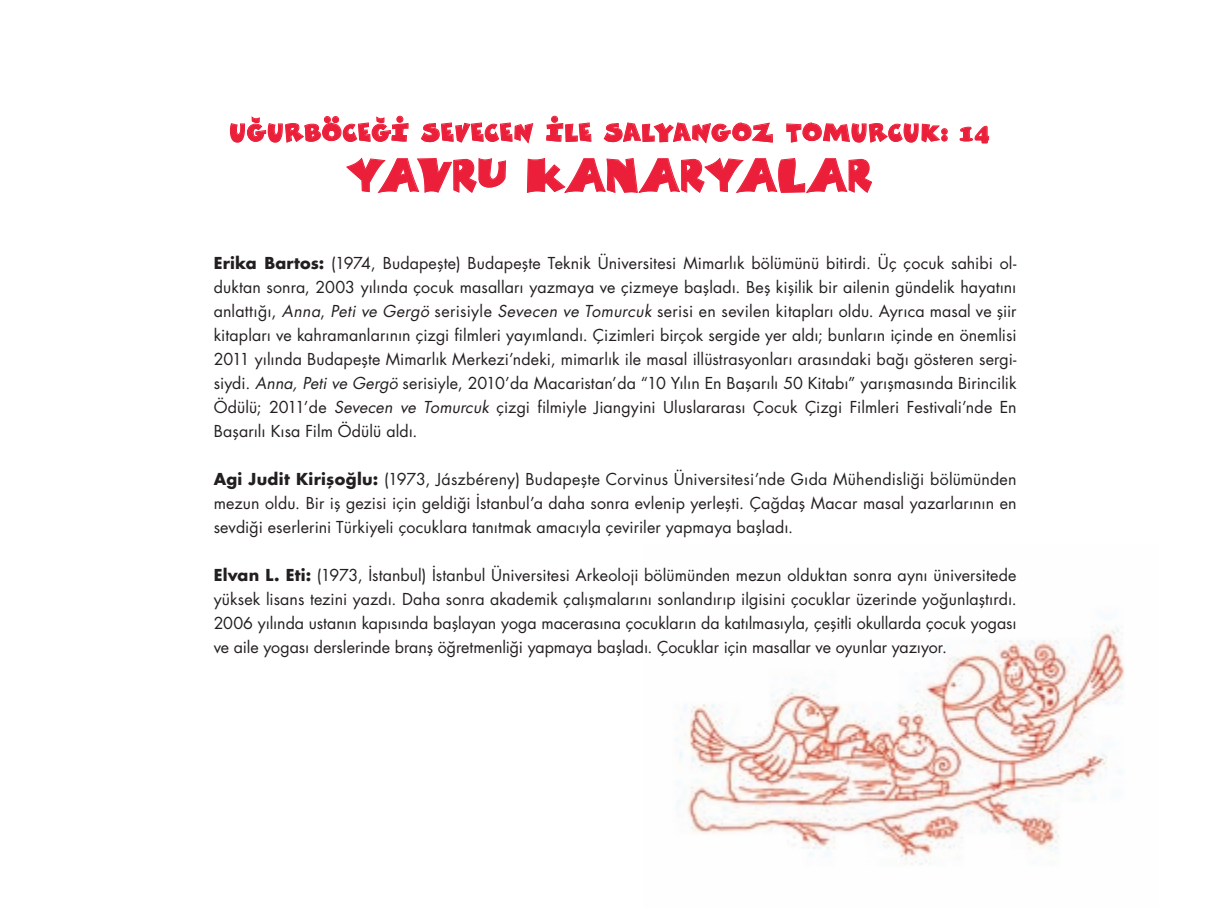
<style>
.page{position:relative;width:1219px;height:908px;background:#fff}
.page>*{position:absolute;margin:0;border:0;box-sizing:border-box;transform-origin:0 0}
.t1{font:36px "Blades";letter-spacing:.05em;color:#eb1f39}
.t2{font:24px "Comics Cartoon Reg";letter-spacing:.055em;color:#eb1f39}
.t3{font:16px/24px "Futura Std";letter-spacing:.005em;color:#231f20;text-align:justify}
.s1{font-family:"Cooper";font-weight:900}
.s2{font-weight:700}
.s3{font-style:italic}
</style>
<div class="page">
<svg style="left:229px;top:115px;width:180px;height:28px"></svg>
<svg style="left:421px;top:122px;width:113px;height:21px"></svg>
<svg style="left:546px;top:115px;width:46px;height:27px"></svg>
<svg style="left:603px;top:122px;width:170px;height:21px"></svg>
<svg style="left:786px;top:122px;width:162px;height:21px"></svg>
<svg style="left:959px;top:125px;width:31px;height:19px"></svg>
<svg style="left:346px;top:157px;width:160px;height:36px"></svg>
<svg style="left:526px;top:157px;width:346px;height:36px"></svg>
<img style="left:675px;top:629px;width:449px;height:236px">
<h2 class="t2" style="left:230px;top:116px;width:761px">UĞURBÖCEĞİ SEVECEN İLE SALYANGOZ TOMURCUK<span class="s1">: 14</span></h2>
<h1 class="t1" style="left:347px;top:161px;width:526px">YAVRU KANARYALAR</h1>
<p class="t3" style="left:214px;top:251px;width:804px"><span class="s2">Erika Bartos:</span> (1974, Budapeşte) Budapeşte Teknik Üniversitesi Mimarlık bölümünü bitirdi. Üç çocuk sahibi ol&shy;duktan sonra, 2003 yılında çocuk masalları yazmaya ve çizmeye başladı. Beş kişilik bir ailenin gündelik hayatını anlattığı, <span class="s3">Anna</span>, <span class="s3">Peti ve Gergö</span> serisiyle <span class="s3">Sevecen ve Tomurcuk</span> serisi en sevilen kitapları oldu. Ayrıca masal ve şiir kitapları ve kahramanlarının çizgi filmleri yayımlandı. Çizimleri birçok sergide yer aldı; bunların içinde en önemlisi 2011 yılında Budapeşte Mimarlık Merkezi’ndeki, mimarlık ile masal illüstrasyonları arasındaki bağı gösteren sergi&shy;siydi. <span class="s3">Anna, Peti ve Gergö</span> serisiyle, 2010’da Macaristan’da “10 Yılın En Başarılı 50 Kitabı” yarışmasında Birincilik Ödülü; 2011’de <span class="s3">Sevecen ve Tomurcuk</span> çizgi filmiyle Jiangyini Uluslararası Çocuk Çizgi Filmleri Festivali’nde En Başarılı Kısa Film Ödülü aldı.</p>
<p class="t3" style="left:214px;top:467px;width:804px"><span class="s2">Agi Judit Kirişoğlu:</span> (1973, Jászbéreny) Budapeşte Corvinus Üniversitesi’nde Gıda Mühendisliği bölümünden mezun oldu. Bir iş gezisi için geldiği İstanbul’a daha sonra evlenip yerleşti. Çağdaş Macar masal yazarlarının en sevdiği eserlerini Türkiyeli çocuklara tanıtmak amacıyla çeviriler yapmaya başladı.</p>
<p class="t3" style="left:214px;top:563px;width:804px"><span class="s2">Elvan L. Eti:</span> (1973, İstanbul) İstanbul Üniversitesi Arkeoloji bölümünden mezun olduktan sonra aynı üniversitede yüksek lisans tezini yazdı. Daha sonra akademik çalışmalarını sonlandırıp ilgisini çocuklar üzerinde yoğunlaştırdı.<br>2006 yılında ustanın kapısında başlayan yoga macerasına çocukların da katılmasıyla, çeşitli okullarda çocuk yogası ve aile yogası derslerinde branş öğretmenliği yapmaya başladı. Çocuklar için masallar ve oyunlar yazıyor.</p>
</div>
